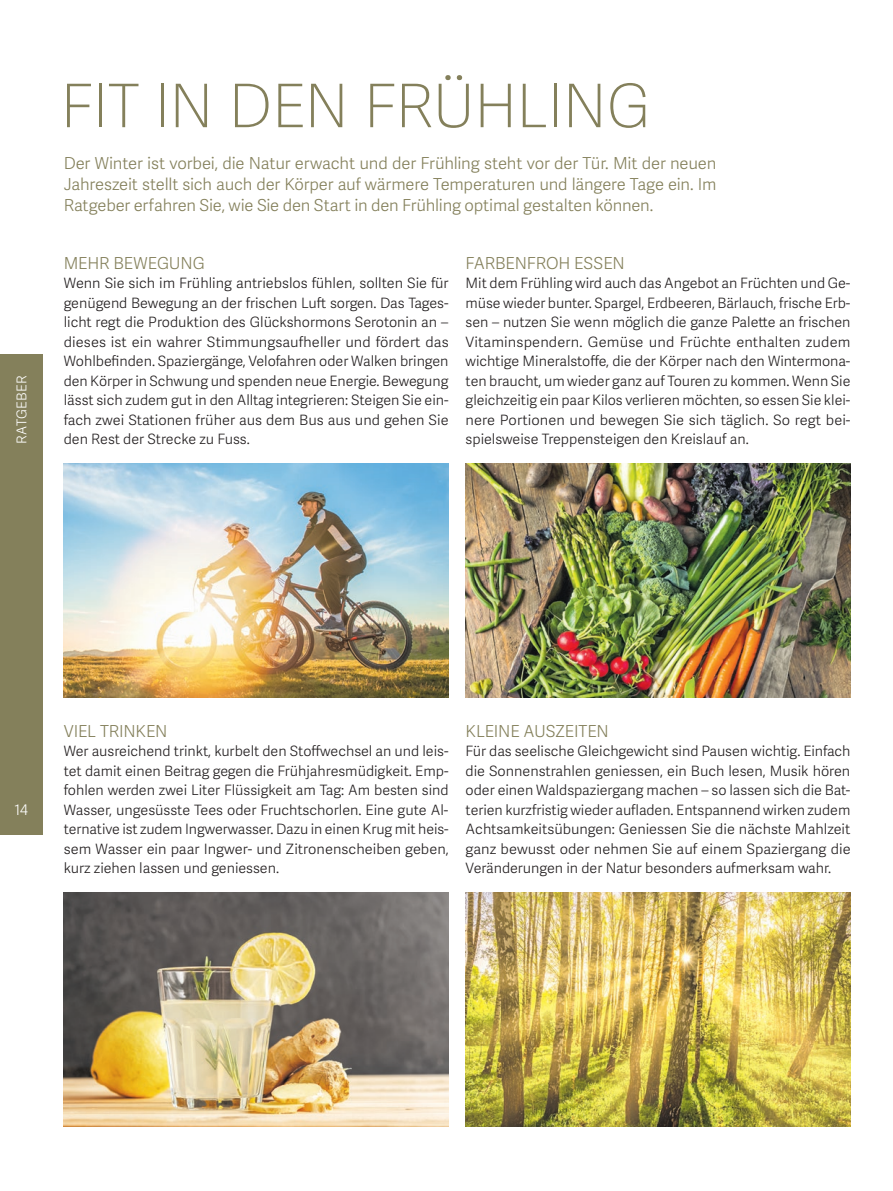
<style>
.page{position:relative;width:893px;height:1191px;background:#fff}
.page>*{position:absolute;margin:0;border:0;box-sizing:border-box;transform-origin:0 0}
.t1{font:100 60px "Adelle Sans";letter-spacing:-.02em;color:#84805b}
.t2{font:300 16.5px/21px "Adelle Sans";letter-spacing:-.015em;color:#84805b;text-align:justify}
.t3{font:300 14.7px "Adelle Sans";color:#fff}
.t4{font:300 14.25px/19.5px "Adelle Sans";color:#231f20;text-align:justify}
.t5{font:300 13.5px "Adelle Sans";letter-spacing:.02em;color:#fff}
</style>
<div class="page">
<div style="left:0;top:354px;width:43px;height:480px;background:#84805b"></div>
<img style="left:64px;top:464px;width:385px;height:234px">
<img style="left:466px;top:464px;width:384px;height:234px">
<img style="left:64px;top:893px;width:385px;height:234px">
<img style="left:466px;top:893px;width:384px;height:234px">
<p class="t5" style="left:12px;top:444px;width:71px;rotate:-90deg">RATGEBER</p>
<h1 class="t1" style="left:60px;top:63px;width:593px">FIT IN DEN FRÜHLING</h1>
<p class="t2" style="left:64px;top:152px;width:654px">Der Winter ist vorbei, die Natur erwacht und der Frühling steht vor der Tür. Mit der neuen Jahreszeit stellt sich auch der Körper auf wärmere Temperaturen und längere Tage ein. Im Ratgeber erfahren Sie, wie Sie den Start in den Frühling optimal gestalten können.</p>
<p class="t2" style="left:64px;top:252px;width:143px">MEHR BEWEGUNG</p>
<p class="t4" style="left:64px;top:273px;width:386px">Wenn Sie sich im Frühling antriebslos fühlen, sollten Sie für genügend Bewegung an der frischen Luft sorgen. Das Tages&shy;licht regt die Produktion des Glückshormons Serotonin an – dieses ist ein wahrer Stimmungsaufheller und fördert das Wohlbefinden. Spaziergänge, Velofahren oder Walken bringen den Körper in Schwung und spenden neue Energie. Bewegung lässt sich zudem gut in den Alltag integrieren: Steigen Sie ein&shy;fach zwei Stationen früher aus dem Bus aus und gehen Sie den Rest der Strecke zu Fuss.</p>
<p class="t2" style="left:466px;top:252px;width:161px">FARBENFROH ESSEN</p>
<p class="t4" style="left:466px;top:273px;width:386px">Mit dem Frühling wird auch das Angebot an Früchten und Ge&shy;müse wieder bunter. Spargel, Erdbeeren, Bärlauch, frische Erb&shy;sen – nutzen Sie wenn möglich die ganze Palette an frischen Vitaminspendern. Gemüse und Früchte enthalten zudem wichtige Mineralstoffe, die der Körper nach den Wintermona&shy;ten braucht, um wieder ganz auf Touren zu kommen. Wenn Sie gleichzeitig ein paar Kilos verlieren möchten, so essen Sie klei&shy;nere Portionen und bewegen Sie sich täglich. So regt bei&shy;spielsweise Treppensteigen den Kreislauf an.</p>
<p class="t3" style="left:14px;top:799px;width:15px">14</p>
<p class="t2" style="left:64px;top:720px;width:105px">VIEL TRINKEN</p>
<p class="t4" style="left:64px;top:741px;width:387px">Wer ausreichend trinkt, kurbelt den Stoffwechsel an und leis&shy;tet damit einen Beitrag gegen die Frühjahresmüdigkeit. Emp&shy;fohlen werden zwei Liter Flüssigkeit am Tag: Am besten sind Wasser, ungesüsste Tees oder Fruchtschorlen. Eine gute Al&shy;ternative ist zudem Ingwerwasser. Dazu in einen Krug mit heis&shy;sem Wasser ein paar Ingwer- und Zitronenscheiben geben, kurz ziehen lassen und geniessen.</p>
<p class="t2" style="left:466px;top:720px;width:145px">KLEINE AUSZEITEN</p>
<p class="t4" style="left:466px;top:741px;width:386px">Für das seelische Gleichgewicht sind Pausen wichtig. Einfach die Sonnenstrahlen geniessen, ein Buch lesen, Musik hören oder einen Waldspaziergang machen – so lassen sich die Bat&shy;terien kurzfristig wieder aufladen. Entspannend wirken zudem Achtsamkeitsübungen: Geniessen Sie die nächste Mahlzeit ganz bewusst oder nehmen Sie auf einem Spaziergang die Veränderungen in der Natur besonders aufmerksam wahr.</p>
</div>
